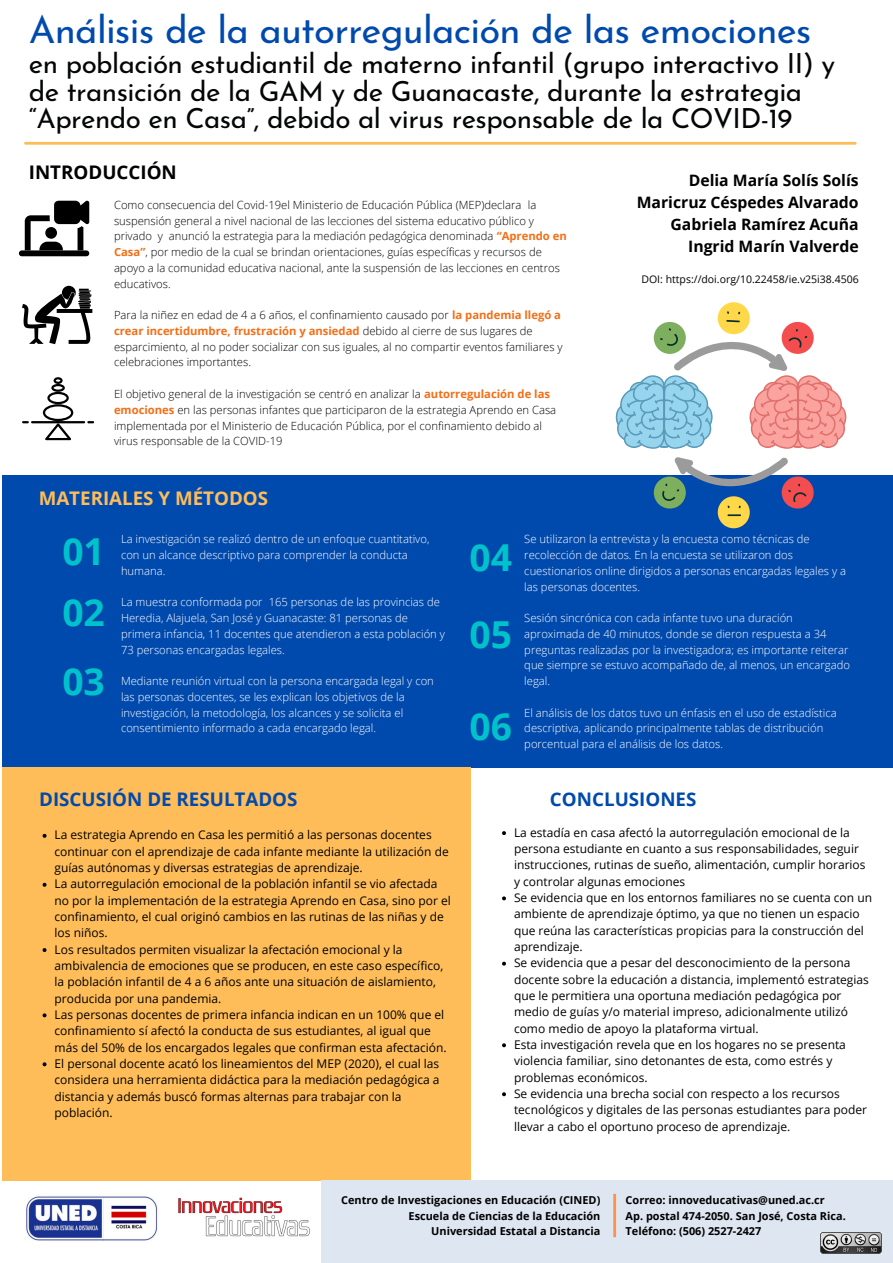
<style>
.page{position:relative;width:893px;height:1263px;background:#fff}
.page>*{position:absolute;margin:0;border:0;box-sizing:border-box;transform-origin:0 0}
.t1{font:38.25px "Josefin Sans";letter-spacing:-.02em;color:#004aad}
.t2{font:700 37.2px/61.3px "Open Sans";color:#00c2cb}
.t3{font:27.75px/27.6px "Josefin Sans";letter-spacing:-.02em;color:#040606}
.t4{font:700 18.75px "Open Sans";color:#004aad}
.t5{font:700 18.75px "Open Sans";color:#ffbd59}
.t6{font:700 18.75px "Open Sans";color:#000}
.t7{font:700 15.75px/22px "Open Sans";color:#000;text-align:right}
.t8{font:12px/16.4px "Open Sans";color:#000}
.t9{font:300 11.25px/15.8px "Open Sans";color:#fff}
.t10{font:300 11.25px/15.8px "Open Sans";color:#000}
.t11{font:700 10.95px/15.3px "Open Sans";color:#000;text-align:right}
.t12{font:10.5px "Open Sans";color:#000}
.s1{font-weight:700;color:#f46e16}
</style>
<div class="page">
<div style="left:2px;top:475px;width:891px;height:292px;background:#004aad"></div>
<div style="left:2px;top:767px;width:469px;height:413px;background:#ffbd59"></div>
<img style="left:178px;top:1197px;width:132px;height:40px">
<img style="left:25px;top:1196px;width:133px;height:45px">
<div style="left:321px;top:1180px;width:572px;height:83px;background:#dee6f1"></div>
<hr style="left:613px;top:1194px;width:3px;height:43px;background:#ff914d">
<img style="left:821px;top:1232px;width:60px;height:22px">
<hr style="left:25px;top:142px;width:830px;height:3px;background:#ffbd59">
<svg style="left:615px;top:302px;width:231px;height:147px"></svg>
<svg style="left:653px;top:457px;width:161px;height:71px"></svg>
<div style="left:19px;top:250px;width:70px;height:6px;background:#000;border-radius:3px"></div>
<svg style="left:25px;top:201px;width:64px;height:49px"></svg>
<svg style="left:22px;top:286px;width:70px;height:58px"></svg>
<svg style="left:22px;top:377px;width:72px;height:63px"></svg>
<svg style="left:43px;top:834px;width:3px;height:4px"></svg>
<svg style="left:43px;top:883px;width:3px;height:4px"></svg>
<svg style="left:43px;top:948px;width:3px;height:4px"></svg>
<svg style="left:43px;top:1013px;width:3px;height:4px"></svg>
<svg style="left:43px;top:1062px;width:3px;height:4px"></svg>
<svg style="left:502px;top:831px;width:4px;height:4px"></svg>
<svg style="left:502px;top:896px;width:4px;height:4px"></svg>
<svg style="left:502px;top:962px;width:4px;height:4px"></svg>
<svg style="left:502px;top:1043px;width:4px;height:4px"></svg>
<svg style="left:502px;top:1092px;width:4px;height:4px"></svg>
<h1 class="t1" style="left:29px;top:14px;width:784px">Análisis de la autorregulación de las emociones</h1>
<h3 class="t3" style="left:29px;top:52px;width:808px">en población estudiantil de materno infantil (grupo interactivo II) y de transición de la GAM y de Guanacaste, durante la estrategia “Aprendo en Casa”, debido al virus responsable de la COVID-19</h3>
<h3 class="t6" style="left:29px;top:158px;width:149px">INTRODUCCIÓN</h3>
<p class="t10" style="left:114px;top:197px;width:454px">Como consecuencia del Covid-19el Ministerio de Educación Pública (MEP)declara la suspensión general a nivel nacional de las lecciones del sistema educativo público y privado y anunció la estrategia para la mediación pedagógica denominada <span class="s1">“Aprendo en Casa”</span>, por medio de la cual se brindan orientaciones, guías específicas y recursos de apoyo a la comunidad educativa nacional, ante la suspensión de las lecciones en centros educativos.</p>
<p class="t10" style="left:114px;top:307px;width:450px">Para la niñez en edad de 4 a 6 años, el confinamiento causado por <span class="s1">la pandemia llegó a crear incertidumbre, frustración y ansiedad</span> debido al cierre de sus lugares de esparcimiento, al no poder socializar con sus iguales, al no compartir eventos familiares y celebraciones importantes.</p>
<p class="t10" style="left:114px;top:386px;width:444px">El objetivo general de la investigación se centró en analizar la <span class="s1">autorregulación de las emociones</span> en las personas infantes que participaron de la estrategia Aprendo en Casa implementada por el Ministerio de Educación Pública, por el confinamiento debido al virus responsable de la COVID-19</p>
<h3 class="t7" style="left:637px;top:169px;width:223px">Delia María Solís Solís<br>Maricruz Céspedes Alvarado<br>Gabriela Ramírez Acuña<br>Ingrid Marín Valverde</h3>
<p class="t12" style="left:641px;top:272px;width:219px">DOI: https://doi.org/10.22458/ie.v25i38.4506</p>
<h3 class="t5" style="left:39px;top:485px;width:231px">MATERIALES Y MÉTODOS</h3>
<p class="t9" style="left:121px;top:531px;width:310px">La investigación se realizó dentro de un enfoque cuantitativo, con un alcance descriptivo para comprender la conducta humana.</p>
<p class="t9" style="left:121px;top:594px;width:325px">La muestra conformada por 165 personas de las provincias de Heredia, Alajuela, San José y Guanacaste: 81 personas de primera infancia, 11 docentes que atendieron a esta población y 73 personas encargadas legales.</p>
<p class="t9" style="left:121px;top:673px;width:314px">Mediante reunión virtual con la persona encargada legal y con las personas docentes, se les explican los objetivos de la investigación, la metodología, los alcances y se solicita el consentimiento informado a cada encargado legal.</p>
<h2 class="t2" style="left:62px;top:520px;width:44px">01<br>02</h2>
<h2 class="t2" style="left:62px;top:650px;width:44px">03</h2>
<h2 class="t2" style="left:469px;top:518px;width:44px;line-height:77.3px">04<br>05</h2>
<h2 class="t2" style="left:469px;top:694px;width:44px">06</h2>
<p class="t9" style="left:524px;top:531px;width:323px">Se utilizaron la entrevista y la encuesta como técnicas de recolección de datos. En la encuesta se utilizaron dos cuestionarios online dirigidos a personas encargadas legales y a las personas docentes.</p>
<p class="t9" style="left:524px;top:610px;width:327px">Sesión sincrónica con cada infante tuvo una duración aproximada de 40 minutos, donde se dieron respuesta a 34 preguntas realizadas por la investigadora; es importante reiterar que siempre se estuvo acompañado de, al menos, un encargado legal.</p>
<p class="t9" style="left:524px;top:704px;width:314px">El análisis de los datos tuvo un énfasis en el uso de estadística descriptiva, aplicando principalmente tablas de distribución porcentual para el análisis de los datos.</p>
<h3 class="t4" style="left:39px;top:785px;width:260px">DISCUSIÓN DE RESULTADOS</h3>
<h3 class="t4" style="left:550px;top:785px;width:148px">CONCLUSIONES</h3>
<p class="t8" style="left:55px;top:827px;width:398px">La estrategia Aprendo en Casa les permitió a las personas docentes continuar con el aprendizaje de cada infante mediante la utilización de guías autónomas y diversas estrategias de aprendizaje.<br>La autorregulación emocional de la población infantil se vio afectada no por la implementación de la estrategia Aprendo en Casa, sino por el confinamiento, el cual originó cambios en las rutinas de las niñas y de los niños.<br>Los resultados permiten visualizar la afectación emocional y la ambivalencia de emociones que se producen, en este caso específico, la población infantil de 4 a 6 años ante una situación de aislamiento, producida por una pandemia.<br>Las personas docentes de primera infancia indican en un 100% que el confinamiento sí afectó la conducta de sus estudiantes, al igual que más del 50% de los encargados legales que confirman esta afectación.<br>El personal docente acató los lineamientos del MEP (2020), el cual las considera una herramienta didáctica para la mediación pedagógica a distancia y además buscó formas alternas para trabajar con la población.</p>
<p class="t8" style="left:514px;top:824px;width:359px">La estadía en casa afectó la autorregulación emocional de la persona estudiante en cuanto a sus responsabilidades, seguir instrucciones, rutinas de sueño, alimentación, cumplir horarios y controlar algunas emociones<br>Se evidencia que en los entornos familiares no se cuenta con un ambiente de aprendizaje óptimo, ya que no tienen un espacio que reúna las características propicias para la construcción del aprendizaje.<br>Se evidencia que a pesar del desconocimiento de la persona docente sobre la educación a distancia, implementó estrategias que le permitiera una oportuna mediación pedagógica por medio de guías y/o material impreso, adicionalmente utilizó como medio de apoyo la plataforma virtual.<br>Esta investigación revela que en los hogares no se presenta violencia familiar, sino detonantes de esta, como estrés y problemas económicos.<br>Se evidencia una brecha social con respecto a los recursos tecnológicos y digitales de las personas estudiantes para poder llevar a cabo el oportuno proceso de aprendizaje.</p>
<p class="t11" style="left:341px;top:1192px;width:261px">Centro de Investigaciones en Educación (CINED)<br>Escuela de Ciencias de la Educación<br>Universidad Estatal a Distancia</p>
<p class="t11" style="left:625px;top:1192px;width:222px;text-align:left">Correo: innoveducativas@uned.ac.cr<br>Ap. postal 474-2050. San José, Costa Rica.<br>Teléfono: (506) 2527-2427</p>
</div>
